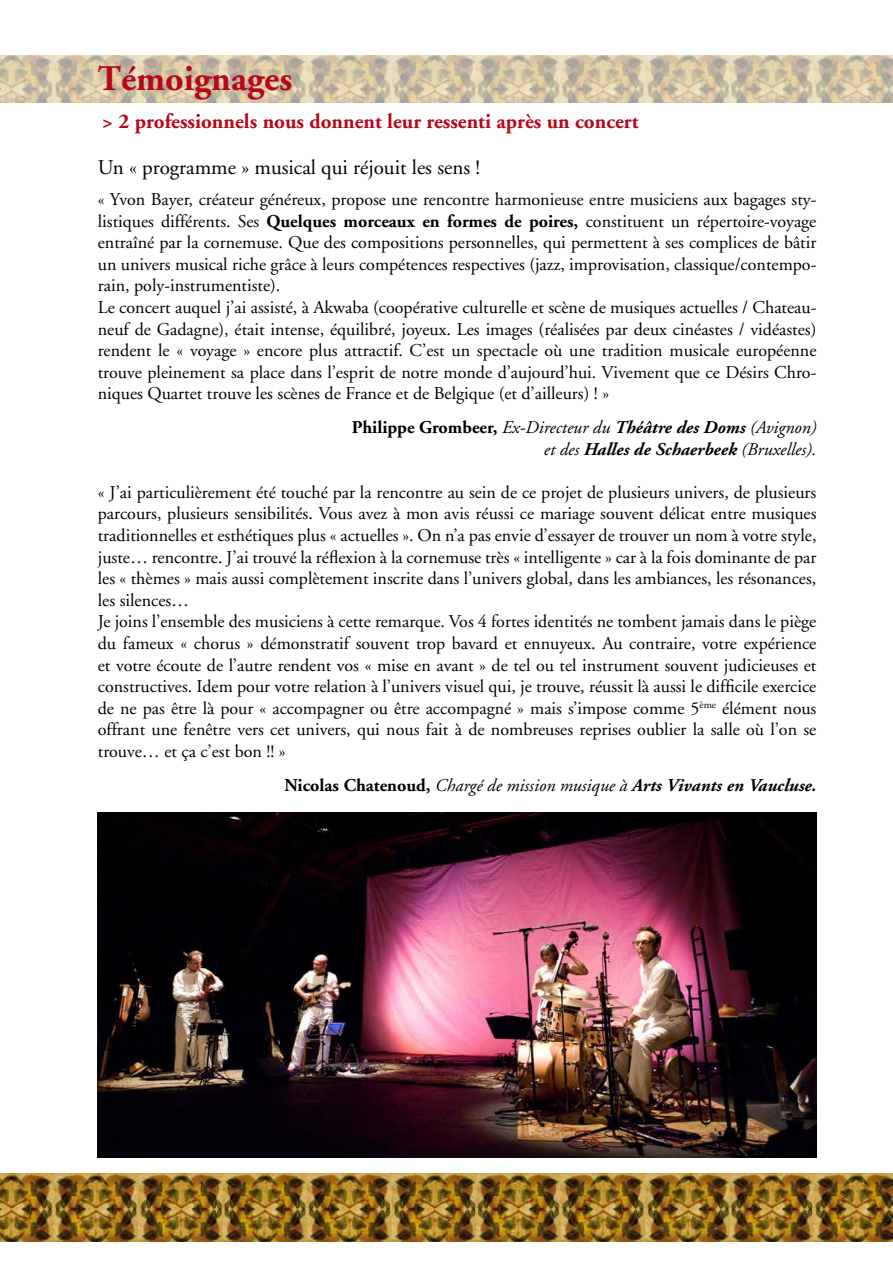
<style>
.page{position:relative;width:893px;height:1263px;background:#fff}
.page>*{position:absolute;margin:0;border:0;box-sizing:border-box;transform-origin:0 0}
.t1{font:700 36px "Adobe Garamond";color:#b80718}
.t2{font:700 21px "Adobe Garamond";color:#b80718}
.t3{font:21px "Adobe Garamond";color:#000}
.t4{font:18px/21.6px "Adobe Garamond";color:#000}
.t5{font:italic 18px/21.6px "Adobe Garamond";color:#000;text-align:right}
.s1{font-weight:700}
.s2{font-weight:700;font-style:normal}
</style>
<div class="page">
<img style="left:0;top:55px;width:893px;height:47px">
<img style="left:98px;top:812px;width:718px;height:345px">
<img style="left:0;top:1174px;width:893px;height:68px">
<h1 class="t1" style="left:98px;top:59px;width:196px">Témoignages</h1>
<p class="t2" style="left:102px;top:109px;width:538px">&gt; 2 professionnels nous donnent leur ressenti après un concert</p>
<p class="t3" style="left:98px;top:157px;width:384px">Un « programme » musical qui réjouit les sens !</p>
<p class="t4" style="left:98px;top:189px;width:720px">« Yvon Bayer, créateur généreux, propose une rencontre harmonieuse entre musiciens aux bagages sty&shy;listiques différents. Ses <span class="s1">Quelques morceaux en formes de poires,</span> constituent un répertoire-voyage entraîné par la cornemuse. Que des compositions personnelles, qui permettent à ses complices de bâtir un univers musical riche grâce à leurs compétences respectives (jazz, improvisation, classique/contempo&shy;rain, poly-instrumentiste).<br>Le concert auquel j’ai assisté, à Akwaba (coopérative culturelle et scène de musiques actuelles / Chateau&shy;neuf de Gadagne), était intense, équilibré, joyeux. Les images (réalisées par deux cinéastes / vidéastes) rendent le « voyage » encore plus attractif. C’est un spectacle où une tradition musicale européenne trouve pleinement sa place dans l’esprit de notre monde d’aujourd’hui. Vivement que ce Désirs Chro&shy;niques Quartet trouve les scènes de France et de Belgique (et d’ailleurs) ! »</p>
<p class="t5" style="left:352px;top:417px;width:466px"><span class="s2">Philippe Grombeer,</span> Ex-Directeur du <span class="s1">Théâtre des Doms</span> (Avignon) et des <span class="s1">Halles de Schaerbeek</span> (Bruxelles).</p>
<p class="t4" style="left:98px;top:482px;width:720px">« J’ai particulièrement été touché par la rencontre au sein de ce projet de plusieurs univers, de plusieurs parcours, plusieurs sensibilités. Vous avez à mon avis réussi ce mariage souvent délicat entre musiques traditionnelles et esthétiques plus « actuelles ». On n’a pas envie d’essayer de trouver un nom à votre style, juste… rencontre. J’ai trouvé la réflexion à la cornemuse très « intelligente » car à la fois dominante de par les « thèmes » mais aussi complètement inscrite dans l’univers global, dans les ambiances, les résonances, les silences…<br>Je joins l’ensemble des musiciens à cette remarque. Vos 4 fortes identités ne tombent jamais dans le piège du fameux « chorus » démonstratif souvent trop bavard et ennuyeux. Au contraire, votre expérience et votre écoute de l’autre rendent vos « mise en avant » de tel ou tel instrument souvent judicieuses et constructives. Idem pour votre relation à l’univers visuel qui, je trouve, réussit là aussi le difficile exercice de ne pas être là pour « accompagner ou être accompagné » mais s’impose comme 5<sup>ème</sup> élément nous offrant une fenêtre vers cet univers, qui nous fait à de nombreuses reprises oublier la salle où l’on se trouve… et ça c’est bon !! »</p>
<p class="t5" style="left:285px;top:775px;width:533px"><span class="s2">Nicolas Chatenoud,</span> Chargé de mission musique à <span class="s1">Arts Vivants en Vaucluse.</span></p>
</div>
